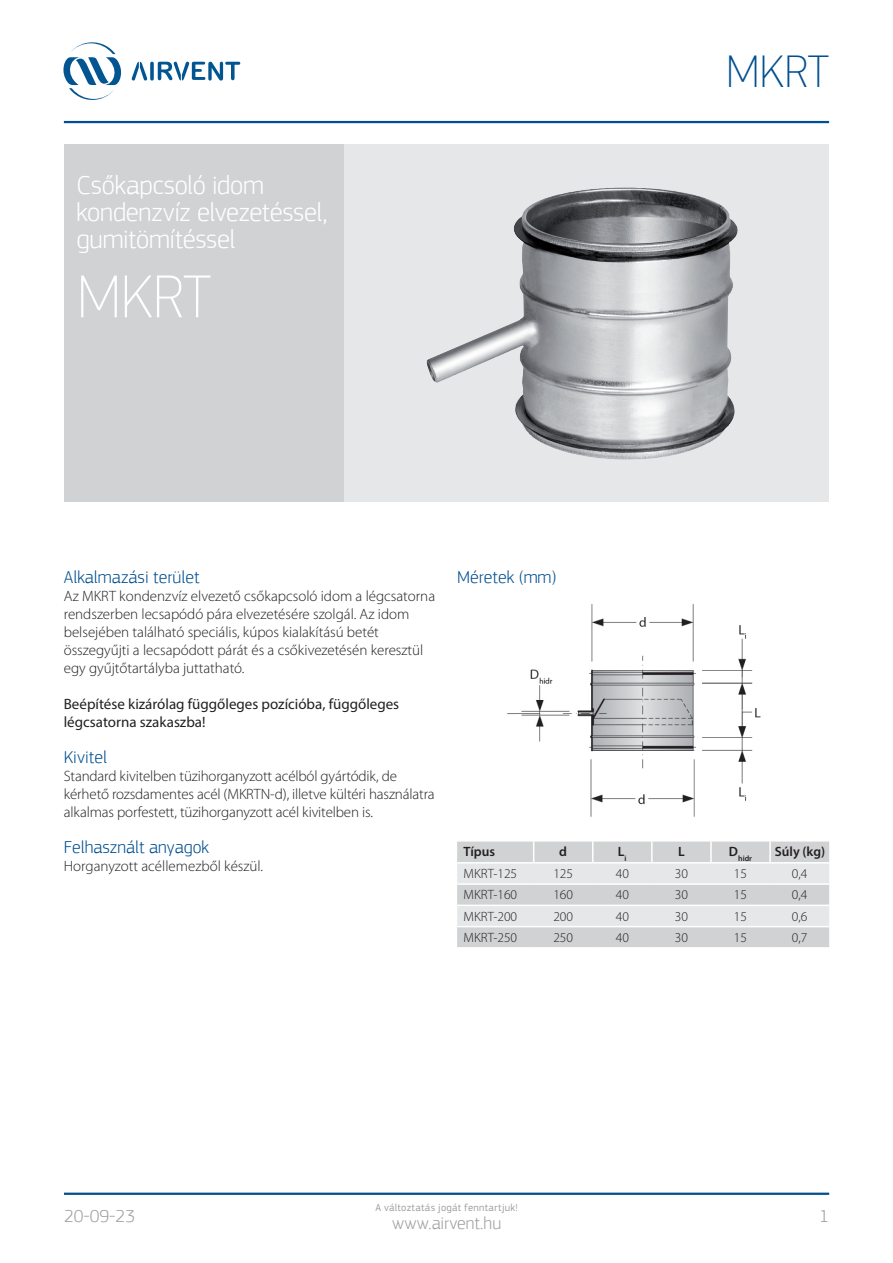
<style>
.page{position:relative;width:893px;height:1263px;background:#fff}
.page>*{position:absolute;margin:0;border:0;box-sizing:border-box;transform-origin:0 0}
.t1{font:100 63px "PF Square Sans Pro";color:#fff}
.t2{font:100 48px "PF Square Sans Pro";color:#004f8f}
.t3{font:300 27px/27px "PF Square Sans Pro";letter-spacing:-.01em;color:#fff}
.t4{font:300 18px "PF Square Sans Pro";color:#004f8f}
.t5{font:300 18px "PF Square Sans Pro";color:#9d9fa2}
.t6{font:300 15px/18px "Myriad Pro";color:#231f20}
.t7{font:15px/18px "Myriad Pro";color:#231f20}
.t8{font:300 13.5px "Myriad Pro";color:#231f20}
.t9{font:600 13.5px "Myriad Pro";color:#231f20}
.t10{font:10.5px "PF Square Sans Pro";letter-spacing:.03em;color:#9d9fa2}
.t11{font:600 7.8px "Myriad Pro";color:#231f20}
</style>
<div class="page">
<div style="left:64px;top:145px;width:280px;height:357px;background:#d1d2d4"></div>
<svg style="left:344px;top:145px;width:485px;height:357px;background:#d5d7d9"></svg>
<hr style="left:64px;top:121px;width:765px;height:2px;background:#004f8f">
<hr style="left:64px;top:1192px;width:765px;height:3px;background:#004f8f">
<img style="left:447px;top:187px;width:182px;height:164px">
<img style="left:507px;top:604px;width:254px;height:213px">
<svg style="left:457px;top:841px;width:372px;height:107px;background:#dbdcde"></svg>
<hr style="left:457px;top:862px;width:77px;height:1px;background:#fff">
<hr style="left:534px;top:862px;width:59px;height:1px;background:#fff">
<hr style="left:593px;top:862px;width:59px;height:1px;background:#fff">
<hr style="left:652px;top:862px;width:59px;height:1px;background:#fff">
<hr style="left:711px;top:862px;width:59px;height:1px;background:#fff">
<hr style="left:770px;top:862px;width:59px;height:1px;background:#fff">
<hr style="left:593px;top:904px;width:59px;height:2px;background:#fff">
<hr style="left:711px;top:904px;width:59px;height:2px;background:#fff">
<svg style="left:132px;top:62px;width:108px;height:19px"></svg>
<svg style="left:63px;top:42px;width:58px;height:58px"></svg>
<h3 class="t3" style="left:77px;top:171px;width:252px">Csőkapcsoló idom kondenzvíz elvezetéssel, gumitömítéssel</h3>
<h1 class="t1" style="left:77px;top:260px;width:136px">MKRT</h1>
<h2 class="t2" style="left:726px;top:43px;width:105px">MKRT</h2>
<p class="t4" style="left:64px;top:567px;width:137px">Alkalmazási terület</p>
<p class="t6" style="left:64px;top:587px;width:373px">Az MKRT kondenzvíz elvezető csőkapcsoló idom a légcsatorna rendszerben lecsapódó pára elvezetésére szolgál. Az idom belsejében található speciális, kúpos kialakítású betét összegyűjti a lecsapódott párát és a csőkivezetésén keresztül egy gyűjtőtartályba juttatható.</p>
<p class="t7" style="left:64px;top:695px;width:337px">Beépítése kizárólag függőleges pozícióba, függőleges légcsatorna szakaszba!</p>
<p class="t4" style="left:64px;top:747px;width:45px">Kivitel</p>
<p class="t6" style="left:64px;top:767px;width:372px">Standard kivitelben tüzihorganyzott acélból gyártódik, de kérhető rozsdamentes acél (MKRTN-d), illetve kültéri használatra alkalmas porfestett, tüzihorganyzott acél kivitelben is.</p>
<p class="t4" style="left:64px;top:837px;width:147px">Felhasznált anyagok</p>
<p class="t6" style="left:64px;top:857px;width:201px">Horganyzott acéllemezből készül.</p>
<p class="t4" style="left:457px;top:567px;width:101px">Méretek (mm)</p>
<p class="t9" style="left:463px;top:843px;width:33px">Típus</p>
<p class="t9" style="left:559px;top:843px;width:9px">d</p>
<p class="t9" style="left:618px;top:843px;width:10px">L<sub>i</sub></p>
<p class="t9" style="left:678px;top:843px;width:8px">L</p>
<p class="t11" style="left:729px;top:853px;width:25px"><sup>D</sup>hidr</p>
<p class="t9" style="left:775px;top:843px;width:52px">Súly (kg)</p>
<p class="t8" style="left:463px;top:865px;width:55px">MKRT-125</p>
<p class="t8" style="left:553px;top:865px;width:21px">125</p>
<p class="t8" style="left:616px;top:865px;width:15px">40</p>
<p class="t8" style="left:675px;top:865px;width:15px">30</p>
<p class="t8" style="left:734px;top:865px;width:15px">15</p>
<p class="t8" style="left:792px;top:865px;width:17px">0,4</p>
<p class="t8" style="left:463px;top:887px;width:55px">MKRT-160</p>
<p class="t8" style="left:553px;top:887px;width:21px">160</p>
<p class="t8" style="left:616px;top:887px;width:15px">40</p>
<p class="t8" style="left:675px;top:887px;width:15px">30</p>
<p class="t8" style="left:734px;top:887px;width:15px">15</p>
<p class="t8" style="left:792px;top:887px;width:17px">0,4</p>
<p class="t8" style="left:463px;top:908px;width:55px">MKRT-200</p>
<p class="t8" style="left:553px;top:908px;width:21px">200</p>
<p class="t8" style="left:616px;top:908px;width:15px">40</p>
<p class="t8" style="left:675px;top:908px;width:15px">30</p>
<p class="t8" style="left:734px;top:908px;width:15px">15</p>
<p class="t8" style="left:792px;top:908px;width:17px">0,6</p>
<p class="t8" style="left:463px;top:929px;width:55px">MKRT-250</p>
<p class="t8" style="left:553px;top:929px;width:21px">250</p>
<p class="t8" style="left:616px;top:929px;width:15px">40</p>
<p class="t8" style="left:675px;top:929px;width:15px">30</p>
<p class="t8" style="left:734px;top:929px;width:15px">15</p>
<p class="t8" style="left:792px;top:929px;width:17px">0,7</p>
<p class="t10" style="left:375px;top:1201px;width:144px">A változtatás jogát fenntartjuk!</p>
<p class="t5" style="left:392px;top:1213px;width:111px">www.airvent.hu</p>
<p class="t5" style="left:64px;top:1206px;width:73px">20-09-23</p>
<p class="t5" style="left:819px;top:1206px;width:11px">1</p>
</div>
